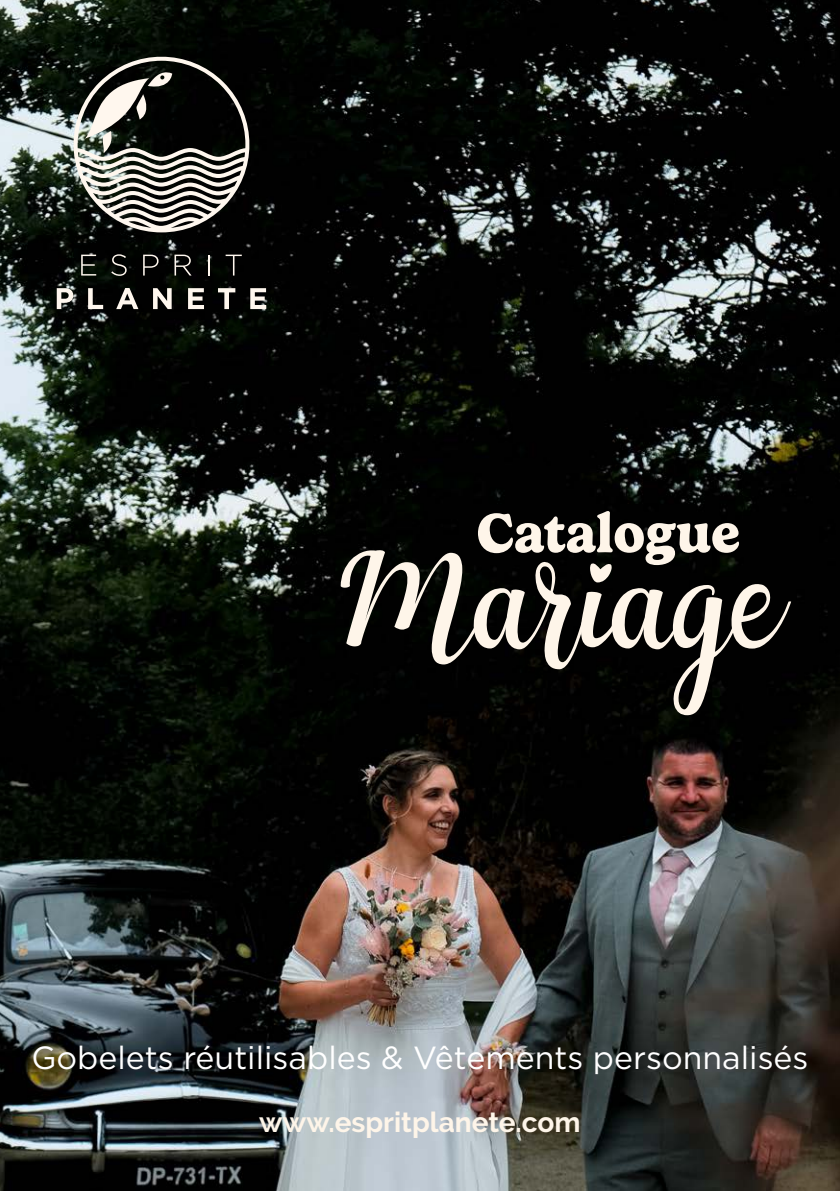
<style>
.page{position:relative;width:840px;height:1191px;background:#fff}
.page>*{position:absolute;margin:0;border:0;box-sizing:border-box;transform-origin:0 0}
.t1{font:120px "Mothius";color:#fef5e9}
.t2{font:700 56px "Gelica";letter-spacing:-.005em;color:#fef5e9}
.t3{font:32px "Gotham";color:#fff}
.t4{font:700 28px "Raleway";color:#fef5e9}
</style>
<div class="page">
<img style="left:0;top:0;width:839px;height:1191px">
<svg style="left:81px;top:255px;width:15px;height:20px"></svg>
<svg style="left:111px;top:254px;width:16px;height:22px"></svg>
<svg style="left:143px;top:255px;width:15px;height:20px"></svg>
<svg style="left:174px;top:255px;width:17px;height:20px"></svg>
<svg style="left:208px;top:255px;width:1px;height:20px"></svg>
<svg style="left:225px;top:255px;width:17px;height:20px"></svg>
<svg style="left:57px;top:288px;width:16px;height:21px"></svg>
<svg style="left:88px;top:288px;width:15px;height:21px"></svg>
<svg style="left:116px;top:288px;width:22px;height:21px"></svg>
<svg style="left:153px;top:288px;width:18px;height:21px"></svg>
<svg style="left:188px;top:288px;width:16px;height:21px"></svg>
<svg style="left:218px;top:288px;width:17px;height:21px"></svg>
<svg style="left:250px;top:288px;width:16px;height:21px"></svg>
<svg style="left:65px;top:48px;width:193px;height:184px;background:#4a4b46"></svg>
<p class="t2" style="left:476px;top:500px;width:264px">Catalogue</p>
<p class="t1" style="left:346px;top:530px;width:438px">Mariage</p>
<p class="t3" style="left:31px;top:1037px;width:778px">Gobelets réutilisables &amp; Vêtements personnalisés</p>
<p class="t4" style="left:259px;top:1106px;width:323px">www.espritplanete.com</p>
</div>
